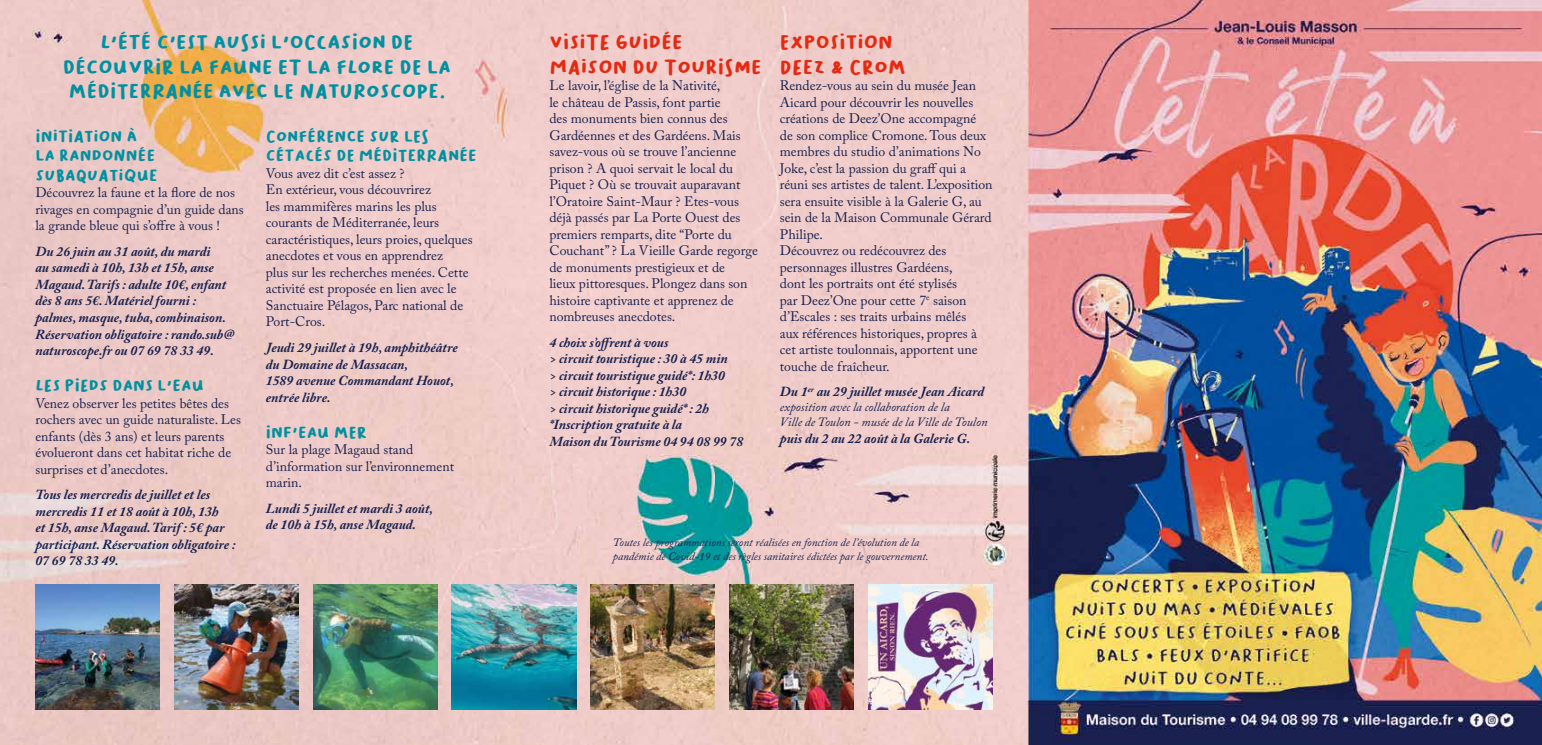
<style>
.page{position:relative;width:1542px;height:745px;background:#fff}
.page>*{position:absolute;margin:0;border:0;box-sizing:border-box;transform-origin:0 0}
.t1{font:20px/24px "Bakso Sapi";color:#0091a1;text-align:center}
.t2{font:20px/24px "Bakso Sapi";color:#e52a12}
.t3{font:16.25px/19.5px "Bakso Sapi";color:#0091a1}
.t4{font:13.75px/16.5px "Adobe Caslon Pro";color:#19214f}
.t5{font:italic 700 13.75px/16.5px "Adobe Caslon Pro";color:#19214f}
.t6{font:italic 12.5px/15px "Adobe Caslon Pro";color:#19214f}
.t7{font:italic 11.25px/13.5px "Adobe Caslon Pro";color:#19214f}
</style>
<div class="page">
<img style="left:0;top:0;width:1541px;height:744px">
<img style="left:313px;top:584px;width:124px;height:124px">
<img style="left:35px;top:584px;width:124px;height:124px">
<img style="left:452px;top:584px;width:124px;height:124px">
<img style="left:174px;top:584px;width:124px;height:124px">
<img style="left:591px;top:584px;width:124px;height:124px">
<img style="left:729px;top:584px;width:124px;height:124px">
<img style="left:868px;top:584px;width:124px;height:124px">
<h1 class="t1" style="left:63px;top:31px;width:390px">L'ÉTÉ C'EST AUSSI L'OCCASION DE<br>DÉCOUVRIR LA FAUNE ET LA FLORE DE LA<br>MÉDITERRANÉE AVEC LE NATUROSCOPE.</h1>
<p class="t3" style="left:35px;top:126px;width:124px">INITIATION À<br>LA RANDONNÉE<br>SUBAQUATIQUE</p>
<p class="t4" style="left:35px;top:184px;width:210px">Découvrez la faune et la flore de nos rivages en compagnie d’un guide dans la grande bleue qui s’offre à vous !</p>
<p class="t5" style="left:35px;top:243px;width:200px">Du 26 juin au 31 août, du mardi<br>au samedi à 10h, 13h et 15h, anse Magaud. Tarifs : adulte 10€, enfant dès 8 ans 5€. Matériel fourni : palmes, masque, tuba, combinaison.<br>Réservation obligatoire : rando.sub@ naturoscope.fr ou 07 69 78 33 49.</p>
<p class="t3" style="left:35px;top:375px;width:170px">LES PIEDS DANS L'EAU</p>
<p class="t4" style="left:35px;top:394px;width:207px">Venez observer les petites bêtes des rochers avec un guide naturaliste. Les enfants (dès 3 ans) et leurs parents évolueront dans cet habitat riche de surprises et d’anecdotes.</p>
<p class="t5" style="left:35px;top:486px;width:201px">Tous les mercredis de juillet et les mercredis 11 et 18 août à 10h, 13h<br>et 15h, anse Magaud. Tarif : 5€ par participant. Réservation obligatoire :<br>07 69 78 33 49.</p>
<p class="t3" style="left:266px;top:126px;width:212px">CONFÉRENCE SUR LES<br>CÉTACÉS DE MÉDITERRANÉE</p>
<p class="t4" style="left:266px;top:165px;width:208px">Vous avez dit c’est assez ?<br>En extérieur, vous découvrirez<br>les mammifères marins les plus courants de Méditerranée, leurs caractéristiques, leurs proies, quelques anecdotes et vous en apprendrez<br>plus sur les recherches menées. Cette activité est proposée en lien avec le<br>Sanctuaire Pélagos, Parc national de<br>Port-Cros.</p>
<p class="t5" style="left:266px;top:339px;width:194px">Jeudi 29 juillet à 19h, amphithéâtre du Domaine de Massacan,<br>1589 avenue Commandant Houot, entrée libre.</p>
<p class="t3" style="left:266px;top:422px;width:103px">INF'EAU MER</p>
<p class="t4" style="left:266px;top:441px;width:190px">Sur la plage Magaud stand d’information sur l’environnement marin.</p>
<p class="t5" style="left:266px;top:499px;width:168px">Lundi 5 juillet et mardi 3 août, de 10h à 15h, anse Magaud.</p>
<h1 class="t2" style="left:549px;top:31px;width:214px">VISITE GUIDÉE<br>MAISON DU TOURISME</h1>
<p class="t4" style="left:549px;top:77px;width:210px">Le lavoir, l’église de la Nativité,<br>le château de Passis, font partie<br>des monuments bien connus des Gardéennes et des Gardéens. Mais savez-vous où se trouve l’ancienne prison ? A quoi servait le local du Piquet ? Où se trouvait auparavant l’Oratoire Saint-Maur ? Etes-vous déjà passés par La Porte Ouest des premiers remparts, dite “Porte du Couchant” ? La Vieille Garde regorge de monuments prestigieux et de<br>lieux pittoresques. Plongez dans son histoire captivante et apprenez de nombreuses anecdotes.</p>
<p class="t5" style="left:549px;top:333px;width:195px">4 choix s’offrent à vous<br>&gt; circuit touristique : 30 à 45 min<br>&gt; circuit touristique guidé*: 1h30<br>&gt; circuit historique : 1h30<br>&gt; circuit historique guidé* : 2h *Inscription gratuite à la<br>Maison du Tourisme 04 94 08 99 78</p>
<h1 class="t2" style="left:780px;top:31px;width:128px">EXPOSITION<br>DEEZ &amp; CROM</h1>
<p class="t4" style="left:780px;top:77px;width:214px">Rendez-vous au sein du musée Jean Aicard pour découvrir les nouvelles créations de Deez’One accompagné de son complice Cromone. Tous deux membres du studio d’animations No Joke, c’est la passion du graff qui a réuni ses artistes de talent. L’exposition sera ensuite visible à la Galerie G, au sein de la Maison Communale Gérard Philipe.<br>Découvrez ou redécouvrez des personnages illustres Gardéens,<br>dont les portraits ont été stylisés<br>par Deez’One pour cette 7<sup>e</sup> saison d’Escales : ses traits urbains mêlés<br>aux références historiques, propres à cet artiste toulonnais, apportent une touche de fraîcheur.</p>
<p class="t5" style="left:780px;top:383px;width:206px">Du 1<sup>er</sup> au 29 juillet musée Jean Aicard</p>
<p class="t6" style="left:780px;top:399px;width:209px">exposition avec la collaboration de la<br>Ville de Toulon - musée de la Ville de Toulon</p>
<p class="t5" style="left:780px;top:429px;width:192px">puis du 2 au 22 août à la Galerie G.</p>
<p class="t7" style="left:613px;top:535px;width:317px">Toutes les programmations seront réalisées en fonction de l’évolution de la pandémie de Covid-19 et des règles sanitaires édictées par le gouvernement.</p>
</div>
